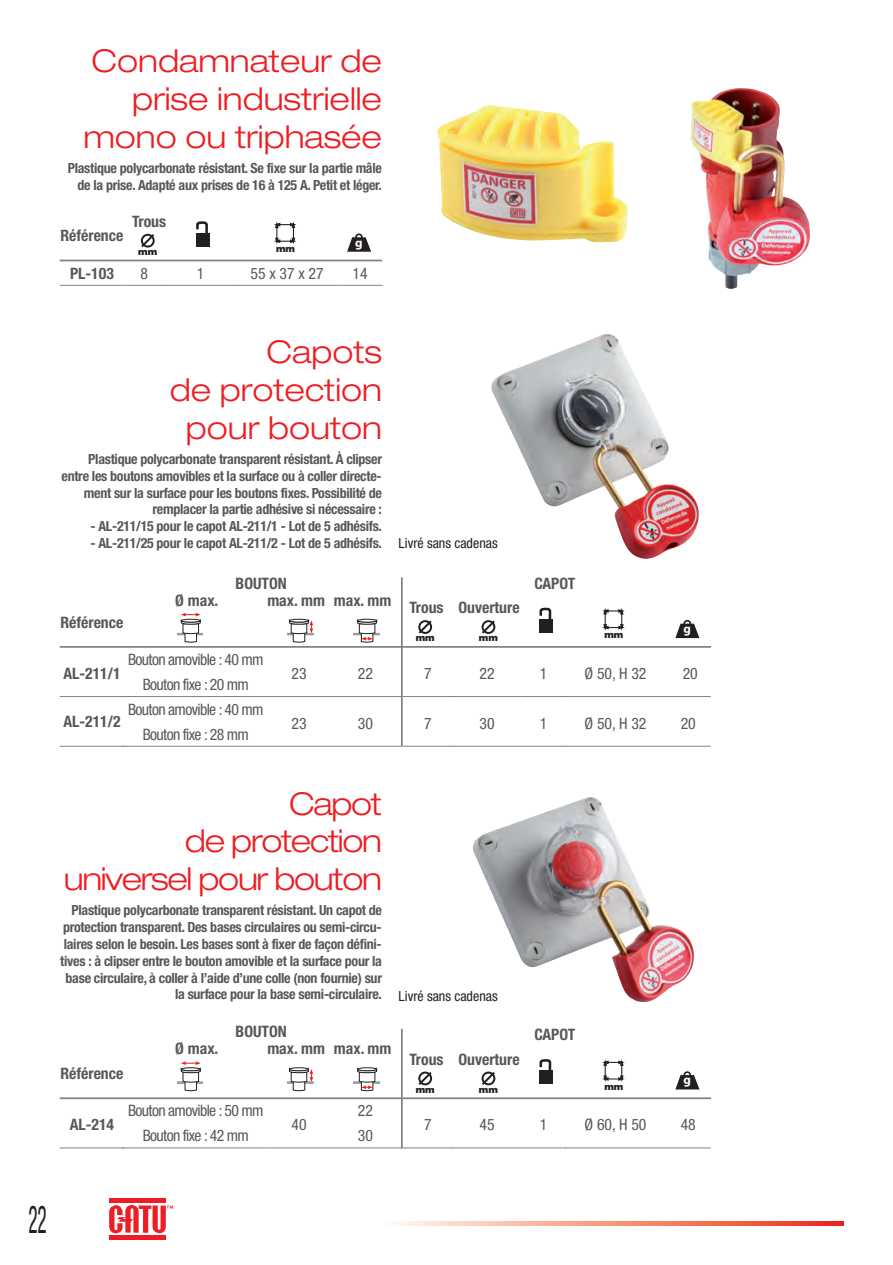
<style>
.page{position:relative;width:893px;height:1265px;background:#fff}
.page>*{position:absolute;margin:0;border:0;box-sizing:border-box;transform-origin:0 0}
.t1{font:condensed 38.5px "Helvetica Neue";color:#231f20;scale:.5 1}
.t2{font:300 expanded 31.5px/37.8px "Helvetica Neue";color:#ee1d23;text-align:right}
.t3{font:300 expanded 31.5px/37.8px "Helvetica Neue";letter-spacing:-.04em;color:#ee1d23;text-align:right}
.t4{font:condensed 15.75px/24.8px "Helvetica Neue";letter-spacing:-.04em;color:#57585a;text-align:center}
.t5{font:700 condensed 15.75px/17px "Helvetica Neue";color:#57585a}
.t6{font:700 condensed 14px/16.8px "Helvetica Neue";letter-spacing:-.02em;color:#57585a;text-align:right}
.t7{font:condensed 14px "Helvetica Neue";color:#231f20}
.t8{font:700 12.78px "Myriad Pro";color:#fff}
.t9{font:900 9.45px "Helvetica";color:#231f20}
</style>
<div class="page">
<img style="left:397px;top:1222px;width:446px;height:3px">
<div style="left:109px;top:1198px;width:57px;height:5px;background:#ee1d23"></div>
<div style="left:109px;top:1235px;width:57px;height:5px;background:#ee1d23"></div>
<svg style="left:109px;top:1205px;width:64px;height:29px"></svg>
<img style="left:437px;top:105px;width:191px;height:138px">
<img style="left:690px;top:88px;width:120px;height:201px">
<svg style="left:347px;top:237px;width:24px;height:15px"></svg>
<div style="left:355px;top:234px;width:8px;height:7px;border:2px solid #231f20;border-radius:50%"></div>
<hr style="left:60px;top:285px;width:64px;height:1px;background:#808285">
<hr style="left:124px;top:285px;width:40px;height:1px;background:#808285">
<hr style="left:164px;top:285px;width:74px;height:1px;background:#808285">
<hr style="left:237px;top:285px;width:101px;height:1px;background:#808285">
<div style="left:196px;top:233px;width:13px;height:13px;background:#231f20"></div>
<svg style="left:196px;top:221px;width:12px;height:12px"></svg>
<svg style="left:274px;top:222px;width:22px;height:22px"></svg>
<hr style="left:338px;top:285px;width:44px;height:1px;background:#808285">
<svg style="left:140px;top:233px;width:15px;height:15px"></svg>
<hr style="left:60px;top:260px;width:322px;height:1px;background:#808285">
<svg style="left:675px;top:624px;width:24px;height:14px"></svg>
<div style="left:683px;top:620px;width:8px;height:8px;border:2px solid #231f20;border-radius:50%"></div>
<hr style="left:60px;top:696px;width:64px;height:1px;background:#808285">
<hr style="left:60px;top:746px;width:64px;height:1px;background:#808285">
<hr style="left:453px;top:696px;width:69px;height:1px;background:#808285">
<hr style="left:453px;top:746px;width:69px;height:1px;background:#808285">
<hr style="left:522px;top:696px;width:44px;height:1px;background:#808285">
<hr style="left:522px;top:746px;width:44px;height:1px;background:#808285">
<hr style="left:565px;top:696px;width:101px;height:1px;background:#808285">
<hr style="left:565px;top:746px;width:101px;height:1px;background:#808285">
<div style="left:539px;top:619px;width:13px;height:14px;background:#231f20"></div>
<svg style="left:539px;top:608px;width:13px;height:11px"></svg>
<svg style="left:602px;top:608px;width:23px;height:23px"></svg>
<hr style="left:666px;top:696px;width:45px;height:1px;background:#808285">
<hr style="left:666px;top:746px;width:45px;height:1px;background:#808285">
<svg style="left:481px;top:620px;width:15px;height:14px"></svg>
<hr style="left:403px;top:696px;width:50px;height:1px;background:#808285">
<hr style="left:403px;top:746px;width:50px;height:1px;background:#808285">
<svg style="left:418px;top:620px;width:15px;height:14px"></svg>
<hr style="left:122px;top:696px;width:147px;height:1px;background:#808285">
<hr style="left:122px;top:746px;width:147px;height:1px;background:#808285">
<hr style="left:269px;top:696px;width:59px;height:1px;background:#808285">
<hr style="left:269px;top:746px;width:59px;height:1px;background:#808285">
<hr style="left:328px;top:696px;width:75px;height:1px;background:#808285">
<hr style="left:328px;top:746px;width:75px;height:1px;background:#808285">
<hr style="left:60px;top:646px;width:651px;height:2px;background:#808285">
<img style="left:473px;top:797px;width:221px;height:205px">
<svg style="left:177px;top:613px;width:25px;height:30px"></svg>
<div style="left:289px;top:619px;width:20px;height:4px;border:1px solid #231f20;border-radius:50%"></div>
<svg style="left:287px;top:620px;width:27px;height:23px"></svg>
<div style="left:357px;top:619px;width:20px;height:4px;border:1px solid #231f20;border-radius:50%"></div>
<svg style="left:353px;top:620px;width:27px;height:23px"></svg>
<svg style="left:177px;top:1061px;width:25px;height:30px"></svg>
<div style="left:289px;top:1067px;width:20px;height:4px;border:1px solid #231f20;border-radius:50%"></div>
<svg style="left:287px;top:1069px;width:27px;height:22px"></svg>
<div style="left:357px;top:1067px;width:20px;height:4px;border:1px solid #231f20;border-radius:50%"></div>
<svg style="left:353px;top:1069px;width:27px;height:22px"></svg>
<hr style="left:401px;top:577px;width:2px;height:169px;background:#808285">
<svg style="left:675px;top:1075px;width:24px;height:14px"></svg>
<div style="left:683px;top:1071px;width:8px;height:8px;border:2px solid #231f20;border-radius:50%"></div>
<hr style="left:60px;top:1147px;width:64px;height:1px;background:#808285">
<hr style="left:453px;top:1147px;width:69px;height:1px;background:#808285">
<hr style="left:522px;top:1147px;width:44px;height:1px;background:#808285">
<hr style="left:565px;top:1147px;width:101px;height:1px;background:#808285">
<div style="left:539px;top:1071px;width:13px;height:13px;background:#231f20"></div>
<svg style="left:539px;top:1059px;width:13px;height:12px"></svg>
<svg style="left:602px;top:1059px;width:23px;height:23px"></svg>
<hr style="left:666px;top:1147px;width:45px;height:1px;background:#808285">
<svg style="left:481px;top:1071px;width:15px;height:15px"></svg>
<hr style="left:403px;top:1147px;width:50px;height:1px;background:#808285">
<svg style="left:418px;top:1071px;width:15px;height:15px"></svg>
<hr style="left:122px;top:1147px;width:147px;height:1px;background:#808285">
<hr style="left:269px;top:1147px;width:59px;height:1px;background:#808285">
<hr style="left:328px;top:1147px;width:75px;height:1px;background:#808285">
<hr style="left:60px;top:1097px;width:651px;height:2px;background:#808285">
<img style="left:491px;top:334px;width:208px;height:225px">
<hr style="left:401px;top:1029px;width:2px;height:119px;background:#808285">
<h2 class="t2" style="left:83px;top:45px;width:300px">Condamnateur de prise industrielle mono ou triphasée</h2>
<p class="t6" style="left:68px;top:161px;width:316px">Plastique polycarbonate résistant. Se fixe sur la partie mâle de la prise. Adapté aux prises de 16 à 125 A. Petit et léger.</p>
<p class="t5" style="left:61px;top:229px;width:64px">Référence</p>
<p class="t5" style="left:70px;top:266px;width:45px">PL-103</p>
<p class="t5" style="left:132px;top:214px;width:36px">Trous</p>
<p class="t9" style="left:138px;top:248px;width:21px">mm</p>
<p class="t9" style="left:276px;top:245px;width:21px">mm</p>
<p class="t4" style="left:140px;top:262px;width:9px">8</p>
<p class="t4" style="left:197px;top:262px;width:9px">1</p>
<p class="t4" style="left:251px;top:262px;width:75px">55 x 37 x 27</p>
<p class="t8" style="left:355px;top:237px;width:9px">g</p>
<p class="t4" style="left:352px;top:262px;width:17px">14</p>
<h2 class="t2" style="left:170px;top:336px;width:214px">Capots<br>de protection pour bouton</h2>
<p class="t6" style="left:62px;top:452px;width:322px">Plastique polycarbonate transparent résistant. À clipser entre les boutons amovibles et la surface ou à coller directe&shy;ment sur la surface pour les boutons fixes. Possibilité de remplacer la partie adhésive si nécessaire :</p>
<p class="t6" style="left:90px;top:519px;width:293px">- AL-211/15 pour le capot AL-211/1 - Lot de 5 adhésifs.</p>
<p class="t6" style="left:90px;top:536px;width:293px">- AL-211/25 pour le capot AL-211/2 - Lot de 5 adhésifs.</p>
<p class="t7" style="left:399px;top:538px;width:101px">Livré sans cadenas</p>
<p class="t5" style="left:175px;top:593px;width:45px">Ø max.</p>
<p class="t5" style="left:236px;top:576px;width:53px">BOUTON</p>
<p class="t5" style="left:534px;top:576px;width:42px">CAPOT</p>
<p class="t5" style="left:267px;top:593px;width:59px">max. mm</p>
<p class="t5" style="left:334px;top:593px;width:59px">max. mm</p>
<p class="t5" style="left:410px;top:601px;width:36px">Trous</p>
<p class="t5" style="left:458px;top:601px;width:63px">Ouverture</p>
<p class="t5" style="left:61px;top:615px;width:64px">Référence</p>
<p class="t5" style="left:63px;top:666px;width:59px">AL-211/1</p>
<p class="t5" style="left:63px;top:714px;width:59px">AL-211/2</p>
<p class="t4" style="left:128px;top:648px;width:137px">Bouton amovible : 40 mm<br>Bouton fixe : 20 mm<br>Bouton amovible : 40 mm<br>Bouton fixe : 28 mm</p>
<p class="t4" style="left:291px;top:662px;width:17px">23</p>
<p class="t4" style="left:291px;top:712px;width:17px">23</p>
<p class="t4" style="left:358px;top:662px;width:17px">22</p>
<p class="t4" style="left:358px;top:712px;width:17px">30</p>
<p class="t9" style="left:416px;top:634px;width:21px">mm</p>
<p class="t4" style="left:424px;top:662px;width:9px">7</p>
<p class="t4" style="left:424px;top:712px;width:9px">7</p>
<p class="t9" style="left:479px;top:634px;width:21px">mm</p>
<p class="t4" style="left:479px;top:662px;width:17px">22</p>
<p class="t4" style="left:479px;top:712px;width:17px">30</p>
<p class="t4" style="left:540px;top:662px;width:9px">1</p>
<p class="t4" style="left:540px;top:712px;width:9px">1</p>
<p class="t9" style="left:604px;top:632px;width:21px">mm</p>
<p class="t4" style="left:584px;top:662px;width:63px">Ø 50, H 32</p>
<p class="t4" style="left:584px;top:712px;width:63px">Ø 50, H 32</p>
<h2 class="t3" style="left:64px;top:788px;width:320px">Capot<br>de protection universel pour bouton</h2>
<p class="t6" style="left:60px;top:903px;width:323px">Plastique polycarbonate transparent résistant. Un capot de protection transparent. Des bases circulaires ou semi-circu&shy;laires selon le besoin. Les bases sont à fixer de façon défini&shy;tives : à clipser entre le bouton amovible et la surface pour la base circulaire, à coller à l’aide d’une colle (non fournie) sur la surface pour la base semi-circulaire.</p>
<p class="t7" style="left:399px;top:991px;width:101px">Livré sans cadenas</p>
<p class="t5" style="left:175px;top:1041px;width:45px">Ø max.</p>
<p class="t5" style="left:267px;top:1024px;width:126px;text-indent:-32px">BOUTON<br>max. mm max. mm</p>
<p class="t5" style="left:410px;top:1052px;width:36px">Trous</p>
<p class="t5" style="left:458px;top:1052px;width:63px">Ouverture</p>
<p class="t5" style="left:534px;top:1027px;width:42px">CAPOT</p>
<p class="t5" style="left:61px;top:1066px;width:64px">Référence</p>
<p class="t5" style="left:70px;top:1118px;width:46px">AL-214</p>
<p class="t4" style="left:128px;top:1100px;width:137px">Bouton amovible : 50 mm<br>Bouton fixe : 42 mm</p>
<p class="t4" style="left:291px;top:1114px;width:17px">40</p>
<p class="t4" style="left:358px;top:1100px;width:17px;text-align:left">22<br>30</p>
<p class="t9" style="left:416px;top:1086px;width:21px">mm</p>
<p class="t4" style="left:424px;top:1114px;width:9px">7</p>
<p class="t9" style="left:479px;top:1086px;width:21px">mm</p>
<p class="t9" style="left:604px;top:1083px;width:21px">mm</p>
<p class="t4" style="left:479px;top:1114px;width:17px">45</p>
<p class="t4" style="left:540px;top:1114px;width:9px">1</p>
<p class="t4" style="left:584px;top:1114px;width:63px">Ø 60, H 50</p>
<h1 class="t1" style="left:28px;top:1206px;width:38px">22</h1>
<p class="t8" style="left:683px;top:624px;width:9px">g</p>
<p class="t4" style="left:683px;top:662px;width:17px">20</p>
<p class="t4" style="left:681px;top:712px;width:17px">20</p>
<p class="t8" style="left:683px;top:1075px;width:9px">g</p>
<p class="t4" style="left:681px;top:1114px;width:17px">48</p>
</div>
